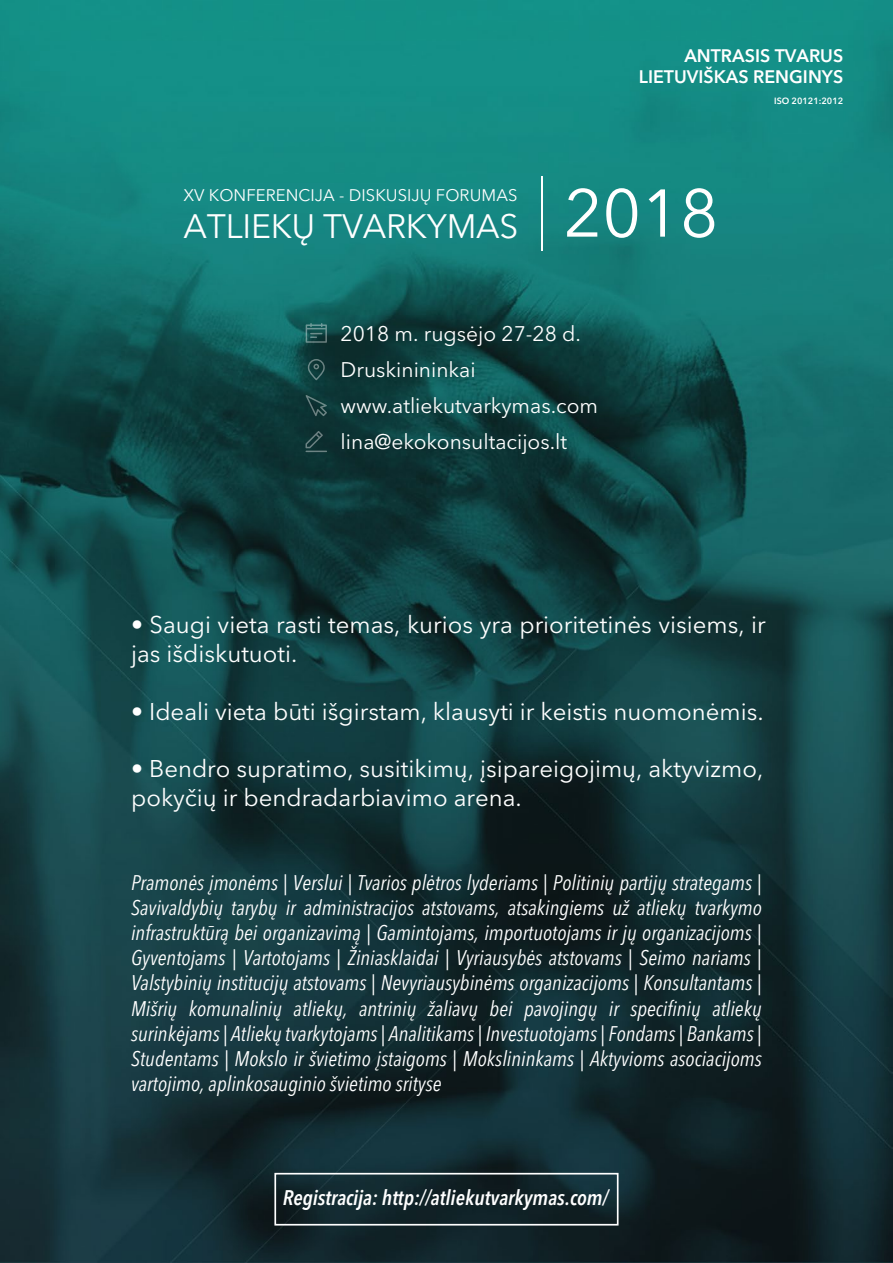
<style>
.page{position:relative;width:893px;height:1263px;background:#fff}
.page>*{position:absolute;margin:0;border:0;box-sizing:border-box;transform-origin:0 0}
.t1{font:33.6px "Avenir Next LT Pro";letter-spacing:-.01em;color:#fff}
.t2{font:24px/28.8px "Avenir Next LT Pro";color:#fff}
.t3{font:italic condensed 21px/25.2px "Avenir Next LT Pro";color:#fff;text-align:justify}
.t4{font:21px/36px "Avenir Next LT Pro";color:#fff}
.t5{font:italic 600 condensed 21px "Avenir Next LT Pro";color:#fff}
.t6{font:600 18px/21.5px "Avenir Next LT Pro";color:#fff;text-align:right}
.t7{font:16.65px "Avenir Next LT Pro";letter-spacing:.005em;color:#fff}
.t8{font:600 9px "Avenir Next LT Pro";color:#fff}
</style>
<div class="page">
<img style="left:0;top:0;width:893px;height:1263px">
<svg style="left:306px;top:395px;width:21px;height:21px"></svg>
<svg style="left:305px;top:431px;width:22px;height:21px"></svg>
<svg style="left:306px;top:323px;width:21px;height:20px"></svg>
<svg style="left:308px;top:359px;width:17px;height:21px"></svg>
<hr style="left:541px;top:176px;width:1px;height:74px;background:#fff">
<svg style="left:567px;top:188px;width:30px;height:49px"></svg>
<svg style="left:606px;top:188px;width:31px;height:50px"></svg>
<svg style="left:649px;top:189px;width:16px;height:48px"></svg>
<svg style="left:684px;top:188px;width:30px;height:50px"></svg>
<div style="left:274px;top:1173px;width:345px;height:52px;border:2px solid #fff"></div>
<p class="t7" style="left:183px;top:185px;width:336px">XV KONFERENCIJA - DISKUSIJŲ FORUMAS</p>
<h1 class="t1" style="left:184px;top:206px;width:336px">ATLIEKŲ TVARKYMAS</h1>
<p class="t4" style="left:341px;top:316px;width:259px">2018 m. rugsėjo 27-28 d.<br>Druskinininkai www.atliekutvarkymas.com lina@ekokonsultacijos.lt</p>
<p class="t6" style="left:639px;top:45px;width:206px">ANTRASIS TVARUS<br>LIETUVIŠKAS RENGINYS</p>
<p class="t8" style="left:774px;top:95px;width:71px">ISO 20121:2012</p>
<p class="t2" style="left:131px;top:610px;width:636px">• Saugi vieta rasti temas, kurios yra prioritetinės visiems, ir jas išdiskutuoti.</p>
<p class="t2" style="left:131px;top:697px;width:634px">• Ideali vieta būti išgirstam, klausyti ir keistis nuomonėmis.</p>
<p class="t2" style="left:131px;top:754px;width:634px">• Bendro supratimo, susitikimų, įsipareigojimų, aktyvizmo, pokyčių ir bendradarbiavimo arena.</p>
<p class="t3" style="left:131px;top:870px;width:632px">Pramonės įmonėms | Verslui | Tvarios plėtros lyderiams | Politinių partijų strategams | Savivaldybių tarybų ir administracijos atstovams, atsakingiems už atliekų tvarkymo infrastruktūrą bei organizavimą | Gamintojams, importuotojams ir jų organizacijoms | Gyventojams | Vartotojams | Žiniasklaidai | Vyriausybės atstovams | Seimo nariams | Valstybinių institucijų atstovams | Nevyriausybinėms organizacijoms | Konsultantams | Mišrių komunalinių atliekų, antrinių žaliavų bei pavojingų ir specifinių atliekų surinkėjams | Atliekų tvarkytojams | Analitikams | Investuotojams | Fondams | Bankams | Studentams | Mokslo ir švietimo įstaigoms | Mokslininkams | Aktyvioms asociacijoms vartojimo, aplinkosauginio švietimo srityse</p>
<p class="t5" style="left:283px;top:1185px;width:327px">Registracija: http://atliekutvarkymas.com/</p>
</div>
